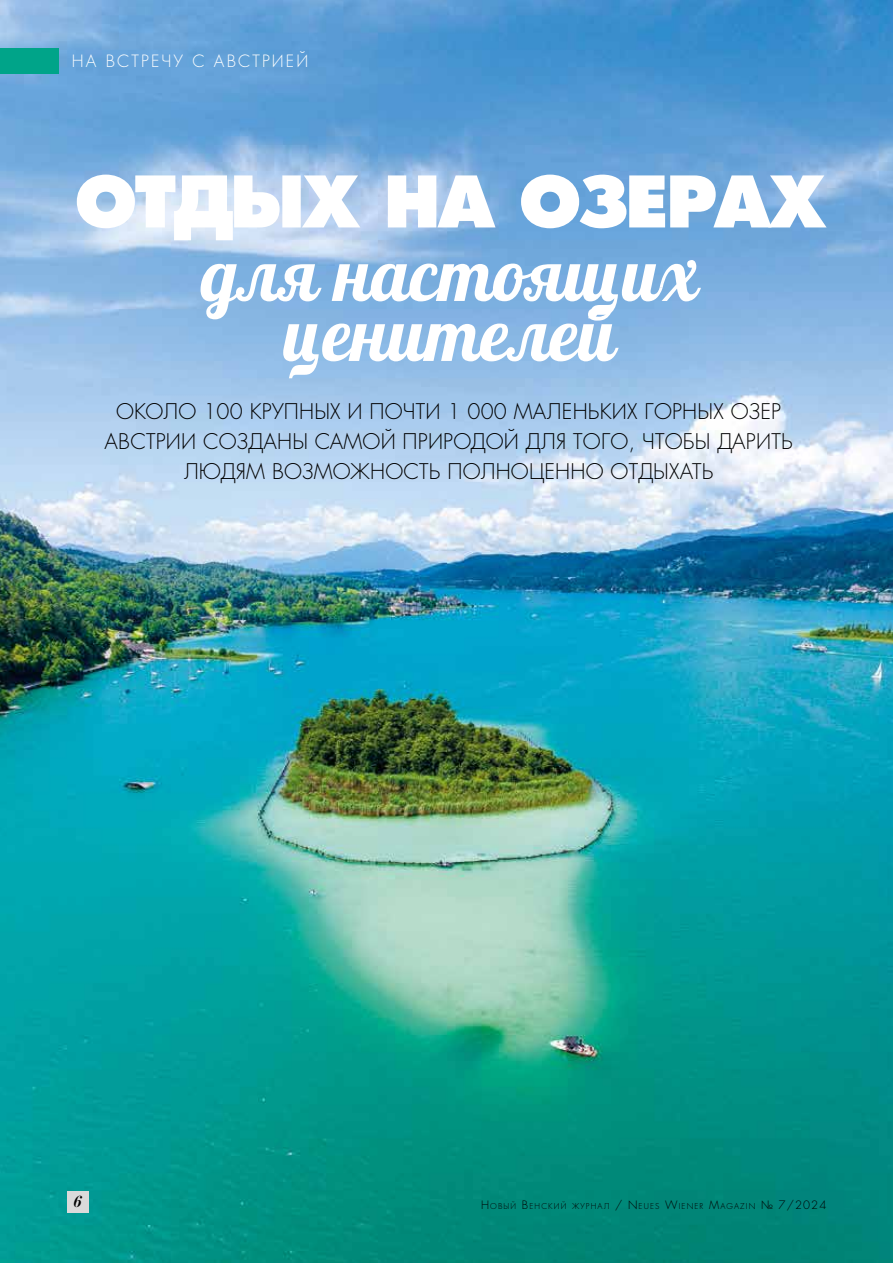
<style>
.page{position:relative;width:893px;height:1263px;background:#fff}
.page>*{position:absolute;margin:0;border:0;box-sizing:border-box;transform-origin:0 0}
.t1{font:73.5px/60px "Lobster";color:#fff;text-align:center}
.t2{font:69px "Favorit Extra Bold C";letter-spacing:-.04em;color:#fff}
.t3{font:21px/30px "Favorit Light C";letter-spacing:.01em;color:#000;text-align:center}
.t4{font:16.5px "Favorit Light C";letter-spacing:.13em;color:#fff}
.t5{font:italic 16.5px "Paragon Nord C";color:#000}
.t6{font:7.8px "Favorit Light C";letter-spacing:.145em;color:#000}
.s1{font-size:11.25px}
</style>
<div class="page">
<img style="left:0;top:0;width:893px;height:1263px">
<div style="left:67px;top:1192px;width:22px;height:21px;background:#dadada"></div>
<div style="left:0;top:48px;width:59px;height:25px;background:#00a489"></div>
<p class="t4" style="left:72px;top:50px;width:238px">НА ВСТРЕЧУ С АВСТРИЕЙ</p>
<h2 class="t2" style="left:74px;top:159px;width:753px">ОТДЫХ НА ОЗЕРАХ</h2>
<h1 class="t1" style="left:202px;top:243px;width:498px">для настоящих ценителей</h1>
<p class="t3" style="left:105px;top:396px;width:690px">ОКОЛО 100 КРУПНЫХ И ПОЧТИ 1 000 МАЛЕНЬКИХ ГОРНЫХ ОЗЕР<br>АВСТРИИ СОЗДАНЫ САМОЙ ПРИРОДОЙ ДЛЯ ТОГО, ЧТОБЫ ДАРИТЬ<br>ЛЮДЯМ ВОЗМОЖНОСТЬ ПОЛНОЦЕННО ОТДЫХАТЬ</p>
<p class="t5" style="left:73px;top:1192px;width:10px">6</p>
<p class="t6" style="left:481px;top:1201px;width:347px"><span class="s1">Н</span>ОВЫЙ <span class="s1">В</span>ЕНСКИЙ ЖУРНАЛ <span class="s1">/</span> <span class="s1">N</span>EUES <span class="s1">W</span>IEN ER <span class="s1">M</span>AGAZIN <span class="s1">№ 7/2024</span></p>
</div>
